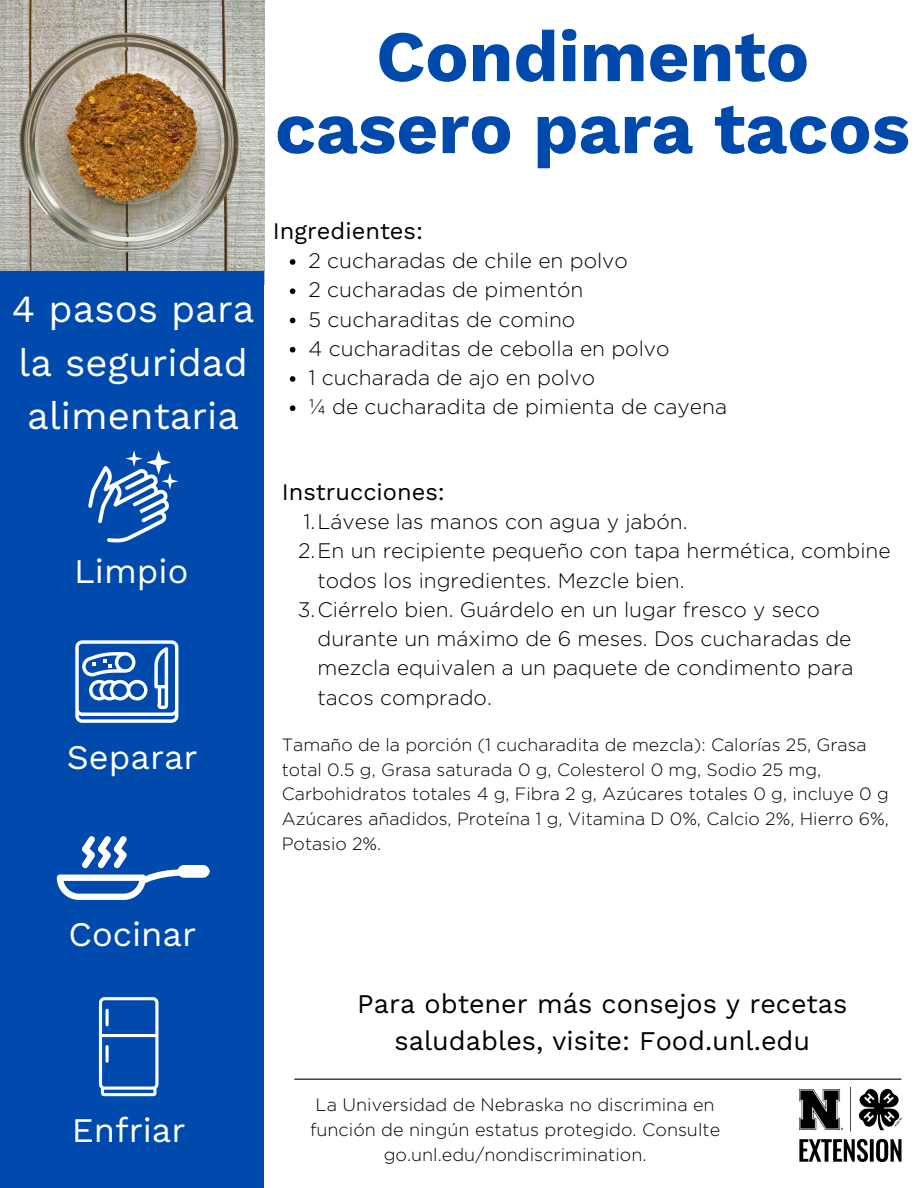
<style>
.page{position:relative;width:918px;height:1188px;background:#fff}
.page>*{position:absolute;margin:0;border:0;box-sizing:border-box;transform-origin:0 0}
.t1{font:700 72.3px/72px "Work Sans";color:#004aad;text-align:center}
.t2{font:38.4px/53.6px "Work Sans";color:#fff}
.t3{font:34.5px "Work Sans";color:#fff}
.t4{font:27px/37.2px "Work Sans";color:#000;text-align:center}
.t5{font:23.7px "Work Sans";color:#000}
.t6{font:300 21px/29.2px "Gotham";color:#000}
.t7{font:300 18px/24.8px "Gotham";color:#000;text-align:center}
.t8{font:300 17.7px/24.8px "Gotham";color:#000}
</style>
<div class="page">
<img style="left:0;top:0;width:264px;height:272px">
<div style="left:0;top:272px;width:264px;height:916px;background:#004aad"></div>
<svg style="left:88px;top:450px;width:90px;height:93px"></svg>
<svg style="left:75px;top:640px;width:103px;height:82px"></svg>
<svg style="left:57px;top:836px;width:153px;height:64px"></svg>
<svg style="left:99px;top:997px;width:60px;height:99px"></svg>
<hr style="left:106px;top:1009px;width:3px;height:17px;background:#fff;border-radius:2px">
<hr style="left:106px;top:1045px;width:3px;height:18px;background:#fff;border-radius:2px">
<hr style="left:295px;top:1079px;width:606px;height:1px;background:#000">
<img style="left:799px;top:1087px;width:103px;height:74px">
<svg style="left:290px;top:259px;width:5px;height:6px"></svg>
<svg style="left:290px;top:288px;width:5px;height:6px"></svg>
<svg style="left:290px;top:318px;width:5px;height:5px"></svg>
<svg style="left:290px;top:347px;width:5px;height:6px"></svg>
<svg style="left:290px;top:376px;width:5px;height:6px"></svg>
<svg style="left:290px;top:405px;width:5px;height:6px"></svg>
<p class="t2" style="left:12px;top:282px;width:244px">4 pasos para la seguridad alimentaria</p>
<h3 class="t3" style="left:74px;top:551px;width:116px">Limpio</h3>
<h1 class="t3" style="left:67px;top:737px;width:132px">Separar</h1>
<h3 class="t1" style="left:275px;top:20px;width:636px">Condimento casero para tacos</h3>
<p class="t5" style="left:273px;top:217px;width:152px">Ingredientes:</p>
<p class="t6" style="left:309px;top:247px;width:321px">2 cucharadas de chile en polvo</p>
<p class="t6" style="left:309px;top:276px;width:276px">2 cucharadas de pimentón</p>
<h5 class="t6" style="left:309px;top:306px;width:268px">5 cucharaditas de comino</h5>
<p class="t6" style="left:309px;top:335px;width:362px">4 cucharaditas de cebolla en polvo</p>
<p class="t6" style="left:309px;top:364px;width:288px">1 cucharada de ajo en polvo</p>
<p class="t6" style="left:309px;top:393px;width:420px">¼ de cucharadita de pimienta de cayena</p>
<p class="t5" style="left:282px;top:478px;width:165px">Instrucciones:</p>
<p class="t6" style="left:304px;top:508px;width:386px">1.Lávese las manos con agua y jabón.</p>
<p class="t6" style="left:317px;top:538px;width:575px;text-indent:-19px">2.En un recipiente pequeño con tapa hermética, combine todos los ingredientes. Mezcle bien.</p>
<p class="t6" style="left:317px;top:596px;width:538px;text-indent:-20px">3.Ciérrelo bien. Guárdelo en un lugar fresco y seco durante un máximo de 6 meses. Dos cucharadas de mezcla equivalen a un paquete de condimento para tacos comprado.</p>
<h3 class="t8" style="left:282px;top:733px;width:609px">Tamaño de la porción (1 cucharadita de mezcla): Calorías 25, Grasa total 0.5 g, Grasa saturada 0 g, Colesterol 0 mg, Sodio 25 mg, Carbohidratos totales 4 g, Fibra 2 g, Azúcares totales 0 g, incluye 0 g Azúcares añadidos, Proteína 1 g, Vitamina D 0%, Calcio 2%, Hierro 6%, Potasio 2%.</h3>
<h5 class="t3" style="left:68px;top:913px;width:129px">Cocinar</h5>
<p class="t3" style="left:72px;top:1110px;width:115px">Enfriar</p>
<p class="t4" style="left:357px;top:985px;width:492px">Para obtener más consejos y recetas saludables, visite: Food.unl.edu</p>
<h3 class="t7" style="left:310px;top:1094px;width:412px">La Universidad de Nebraska no discrimina en función de ningún estatus protegido. Consulte go.unl.edu/nondiscrimination.</h3>
</div>
